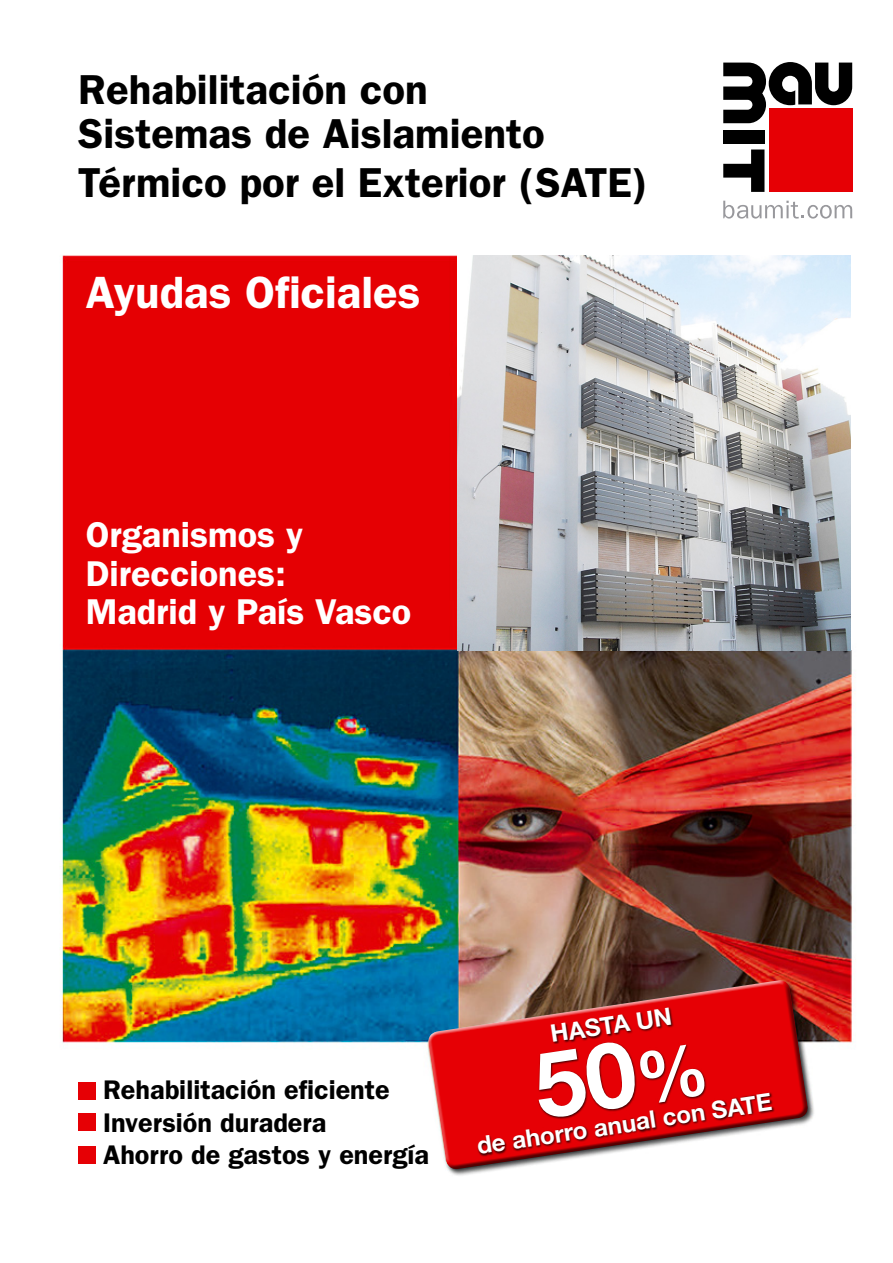
<style>
.page{position:relative;width:893px;height:1263px;background:#fff}
.page>*{position:absolute;margin:0;border:0;box-sizing:border-box;transform-origin:0 0}
.t1{font:600 45.45px "ITC Franklin Gothic Std";color:#fff}
.t2{font:600 42px/44.5px "ITC Franklin Gothic Std";color:#000}
.t3{font:600 36px/38.1px "ITC Franklin Gothic Std";color:#fff}
.t4{font:600 27px "ITC Franklin Gothic Std";color:#000}
.t5{font:700 24.15px "Helvetica Neue LT Std";color:#fff}
</style>
<div class="page">
<img style="left:60px;top:255px;width:793px;height:859px">
<div style="left:723px;top:130px;width:41px;height:14px;background:#000"></div>
<svg style="left:723px;top:149px;width:41px;height:43px"></svg>
<div style="left:769px;top:109px;width:83px;height:83px;background:#e60005"></div>
<svg style="left:723px;top:62px;width:129px;height:61px"></svg>
<svg style="left:723px;top:201px;width:129px;height:18px"></svg>
<img style="left:458px;top:256px;width:392px;height:394px">
<div style="left:78px;top:1082px;width:18px;height:17px;background:#e60005"></div>
<div style="left:78px;top:1114px;width:18px;height:17px;background:#e60005"></div>
<div style="left:78px;top:1146px;width:18px;height:18px;background:#e60005"></div>
<div style="left:427px;top:979px;width:388px;height:197px;background:#000;opacity:.61"></div>
<svg style="left:426px;top:976px;width:384px;height:5px;background:#7d534d"></svg>
<svg style="left:426px;top:981px;width:385px;height:190px;fill:#e60005"></svg>
<div style="left:477px;top:1092px;width:298px;height:64px;background:#000;opacity:.75"></div>
<div style="left:550px;top:1006px;width:124px;height:38px;background:#000;opacity:.75"></div>
<svg style="left:532px;top:1039px;width:174px;height:81px;background:#a80003"></svg>
<h2 class="t2" style="left:78px;top:67px;width:468px">Rehabilitación con<br>Sistemas de Aislamiento</h2>
<h2 class="t2" style="left:78px;top:160px;width:571px">Térmico por el Exterior (SATE)</h2>
<h1 class="t1" style="left:86px;top:265px;width:336px">Ayudas Oficiales</h1>
<h3 class="t3" style="left:86px;top:516px;width:327px">Organismos y<br>Direcciones:<br>Madrid y País Vasco</h3>
<p class="t4" style="left:79px;top:1074px;width:313px">• Rehabilitación eficiente</p>
<p class="t4" style="left:79px;top:1107px;width:249px">• Inversión duradera</p>
<p class="t4" style="left:79px;top:1139px;width:352px">• Ahorro de gastos y energía</p>
<p class="t5" style="left:548px;top:1020px;width:124px;rotate:-9deg">HASTA UN</p>
<p class="t5" style="left:475px;top:1132px;width:299px;rotate:-9deg">de ahorro anual con SATE</p>
</div>
